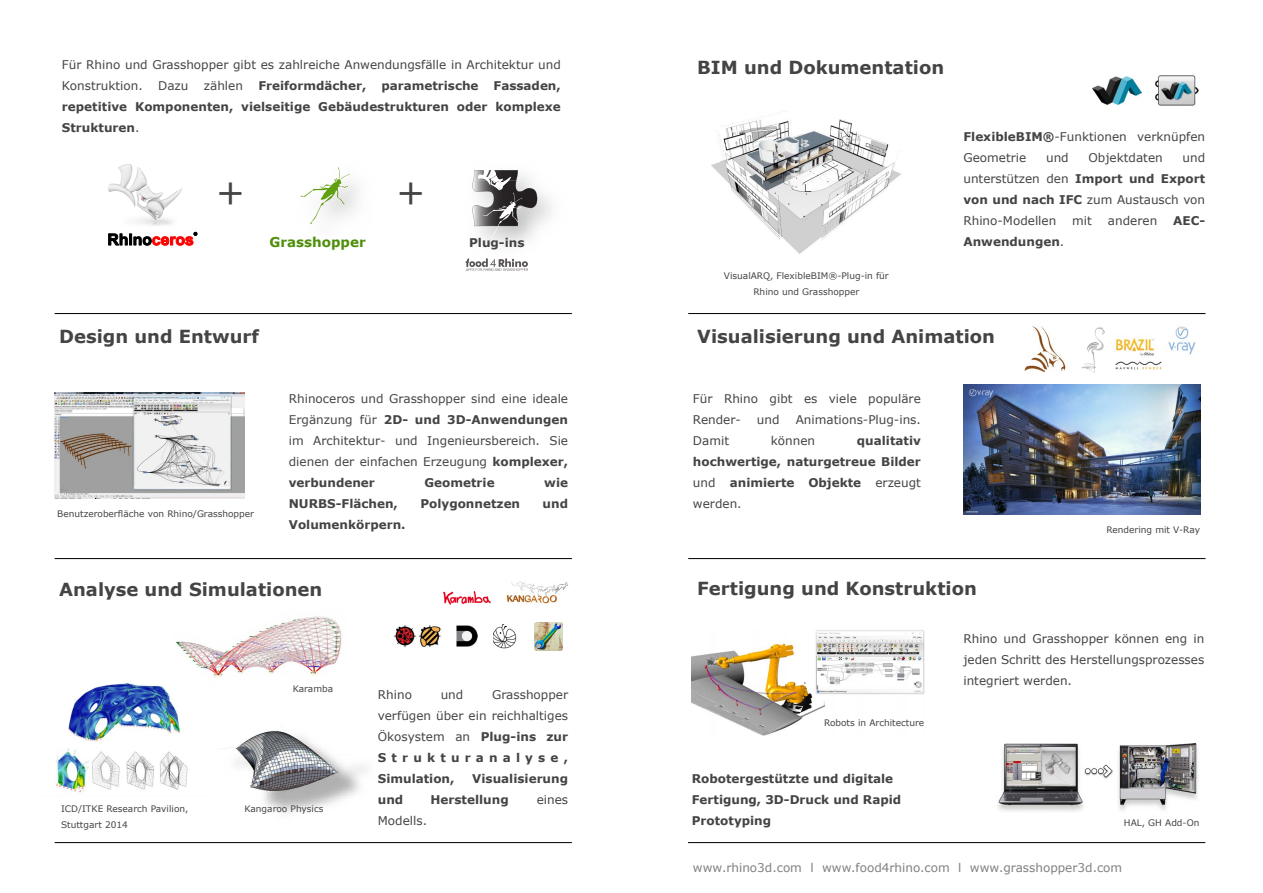
<style>
.page{position:relative;width:1263px;height:893px;background:#fff}
.page>*{position:absolute;margin:0;border:0;box-sizing:border-box;transform-origin:0 0}
.t1{font:36px "Verdana";color:#444}
.t2{font:700 18px "Verdana";color:#444}
.t3{font:700 13.5px "Verdana";color:#4f8e0a}
.t4{font:12px/21px "Verdana";color:#444;text-align:justify}
.t5{font:700 12px/21px "Verdana";color:#444;text-align:justify}
.t6{font:12px "Verdana";color:#808080}
.t7{font:9px/16.5px "Verdana";color:#444;text-align:center}
.s1{font-weight:400}
.s2{font-weight:700}
</style>
<div class="page">
<img style="left:56px;top:683px;width:132px;height:110px">
<img style="left:55px;top:392px;width:189px;height:107px">
<img style="left:171px;top:616px;width:171px;height:70px">
<img style="left:691px;top:630px;width:234px;height:106px">
<img style="left:998px;top:743px;width:200px;height:68px">
<img style="left:221px;top:725px;width:129px;height:75px">
<img style="left:711px;top:116px;width:190px;height:138px">
<img style="left:963px;top:385px;width:238px;height:130px">
<svg style="left:301px;top:167px;width:48px;height:57px"></svg>
<img style="left:465px;top:260px;width:5px;height:11px">
<img style="left:484px;top:191px;width:67px;height:55px">
<svg style="left:472px;top:170px;width:65px;height:68px"></svg>
<svg style="left:108px;top:231px;width:90px;height:15px"></svg>
<img style="left:108px;top:164px;width:75px;height:62px">
<img style="left:394px;top:625px;width:47px;height:23px">
<img style="left:456px;top:626px;width:21px;height:21px">
<img style="left:506px;top:582px;width:62px;height:22px">
<img style="left:443px;top:592px;width:47px;height:12px">
<img style="left:534px;top:622px;width:28px;height:28px">
<img style="left:493px;top:624px;width:24px;height:24px">
<img style="left:1092px;top:77px;width:50px;height:28px">
<img style="left:1155px;top:75px;width:43px;height:31px">
<img style="left:1081px;top:327px;width:24px;height:46px">
<img style="left:1024px;top:325px;width:42px;height:47px">
<img style="left:1115px;top:337px;width:40px;height:19px">
<img style="left:1168px;top:323px;width:28px;height:32px">
<img style="left:1115px;top:361px;width:46px;height:9px">
<hr style="left:55px;top:558px;width:517px;height:1px;background:#000">
<hr style="left:55px;top:842px;width:517px;height:1px;background:#000">
<hr style="left:688px;top:842px;width:517px;height:1px;background:#000">
<hr style="left:55px;top:313px;width:517px;height:1px;background:#000">
<hr style="left:688px;top:558px;width:517px;height:1px;background:#000">
<hr style="left:688px;top:313px;width:517px;height:1px;background:#000">
<img style="left:470px;top:258px;width:58px;height:13px">
<p class="t4" style="left:62px;top:54px;width:500px">Für Rhino und Grasshopper gibt es zahlreiche Anwendungsfälle in Architektur und<br>Konstruktion.</p>
<p class="t5" style="left:62px;top:75px;width:500px;text-indent:196px">Freiformdächer, parametrische Fassaden, repetitive Komponenten, vielseitige Gebäudestrukturen oder komplexe Strukturen<span class="s1">.</span></p>
<p class="t4" style="left:158px;top:75px;width:32px">Dazu</p>
<p class="t4" style="left:204px;top:75px;width:41px">zählen</p>
<h1 class="t1" style="left:216px;top:169px;width:31px">+</h1>
<h1 class="t1" style="left:396px;top:169px;width:31px">+</h1>
<p class="t3" style="left:270px;top:233px;width:98px">Grasshopper</p>
<p class="t5" style="left:469px;top:232px;width:57px">Plug-ins</p>
<h2 class="t2" style="left:59px;top:324px;width:201px">Design und Entwurf</h2>
<p class="t7" style="left:57px;top:505px;width:198px">Benutzeroberfläche von Rhino/Grasshopper</p>
<p class="t4" style="left:289px;top:388px;width:281px">Rhinoceros und Grasshopper sind eine ideale Ergänzung für <span class="s2">2D- und 3D-Anwendungen </span>im Architektur- und Ingenieursbereich. Sie dienen der einfachen Erzeugung <span class="s2">komplexer, verbundener</span></p>
<p class="t5" style="left:424px;top:472px;width:72px">Geometrie</p>
<p class="t5" style="left:544px;top:472px;width:25px">wie</p>
<p class="t5" style="left:289px;top:493px;width:111px">NURBS-Flächen,</p>
<p class="t5" style="left:420px;top:493px;width:101px">Polygonnetzen</p>
<p class="t5" style="left:543px;top:493px;width:27px">und</p>
<p class="t5" style="left:289px;top:514px;width:118px">Volumenkörpern.</p>
<h2 class="t2" style="left:59px;top:577px;width:265px">Analyse und Simulationen</h2>
<p class="t7" style="left:61px;top:800px;width:129px;text-align:left">ICD/ITKE Research Pavilion,<br>Stuttgart 2014</p>
<p class="t7" style="left:293px;top:681px;width:42px">Karamba</p>
<p class="t7" style="left:245px;top:800px;width:80px">Kangaroo Physics</p>
<p class="t4" style="left:378px;top:684px;width:192px;text-indent:114px">Grasshopper verfügen über ein reichhaltiges Ökosystem an <span class="s2">Plug-ins zur Strukturanalyse, Simulation,</span></p>
<p class="t4" style="left:378px;top:684px;width:36px">Rhino</p>
<p class="t4" style="left:441px;top:684px;width:24px">und</p>
<p class="t5" style="left:472px;top:768px;width:97px">Visualisierung</p>
<p class="t5" style="left:378px;top:789px;width:27px">und</p>
<p class="t5" style="left:430px;top:789px;width:80px">Herstellung</p>
<p class="t4" style="left:537px;top:789px;width:33px">eines</p>
<p class="t4" style="left:378px;top:810px;width:51px">Modells.</p>
<h2 class="t2" style="left:697px;top:56px;width:248px">BIM und Dokumentation</h2>
<p class="t7" style="left:724px;top:267px;width:166px">VisualARQ, FlexibleBIM®-Plug-in für<br>Rhino und Grasshopper</p>
<p class="t4" style="left:963px;top:127px;width:243px"><span class="s2">FlexibleBIM®</span>-Funktionen verknüpfen<br>Geometrie</p>
<p class="t4" style="left:963px;top:148px;width:243px;text-indent:219px">und unterstützen den <span class="s2">Import und Export von und nach IFC</span> zum Austausch von Rhino-Modellen</p>
<p class="t4" style="left:1046px;top:148px;width:24px">und</p>
<p class="t4" style="left:1088px;top:148px;width:76px">Objektdaten</p>
<p class="t4" style="left:1072px;top:211px;width:21px">mit</p>
<p class="t4" style="left:1108px;top:211px;width:51px">anderen</p>
<p class="t5" style="left:1173px;top:211px;width:33px">AEC-</p>
<p class="t5" style="left:963px;top:232px;width:102px">Anwendungen<span class="s1">.</span></p>
<h2 class="t2" style="left:697px;top:324px;width:299px">Visualisierung und Animation</h2>
<p class="t4" style="left:693px;top:388px;width:229px">Für Rhino gibt es viele populäre<br>Render-</p>
<p class="t4" style="left:757px;top:409px;width:24px">und</p>
<p class="t4" style="left:796px;top:409px;width:127px">Animations-Plug-ins.</p>
<p class="t5" style="left:693px;top:430px;width:229px;text-indent:164px">qualitativ hochwertige, naturgetreue Bilder <span class="s1">und</span> animierte Objekte <span class="s1">erzeugt werden.</span></p>
<p class="t4" style="left:693px;top:430px;width:38px">Damit</p>
<p class="t4" style="left:771px;top:430px;width:46px">können</p>
<h2 class="t2" style="left:697px;top:577px;width:281px">Fertigung und Konstruktion</h2>
<p class="t7" style="left:1106px;top:521px;width:95px">Rendering mit V-Ray</p>
<p class="t7" style="left:824px;top:715px;width:102px">Robots in Architecture</p>
<p class="t5" style="left:692px;top:768px;width:211px;text-align:left">Robotergestützte und digitale<br>Fertigung, 3D-Druck und Rapid<br>Prototyping</p>
<p class="t4" style="left:963px;top:628px;width:242px">Rhino und Grasshopper können eng in jeden Schritt des Herstellungsprozesses integriert werden.</p>
<p class="t7" style="left:1124px;top:815px;width:77px">HAL, GH Add-On</p>
<p class="t6" style="left:693px;top:860px;width:431px">www.rhino3d.com l www.food4rhino.com l www.grasshopper3d.com</p>
</div>
